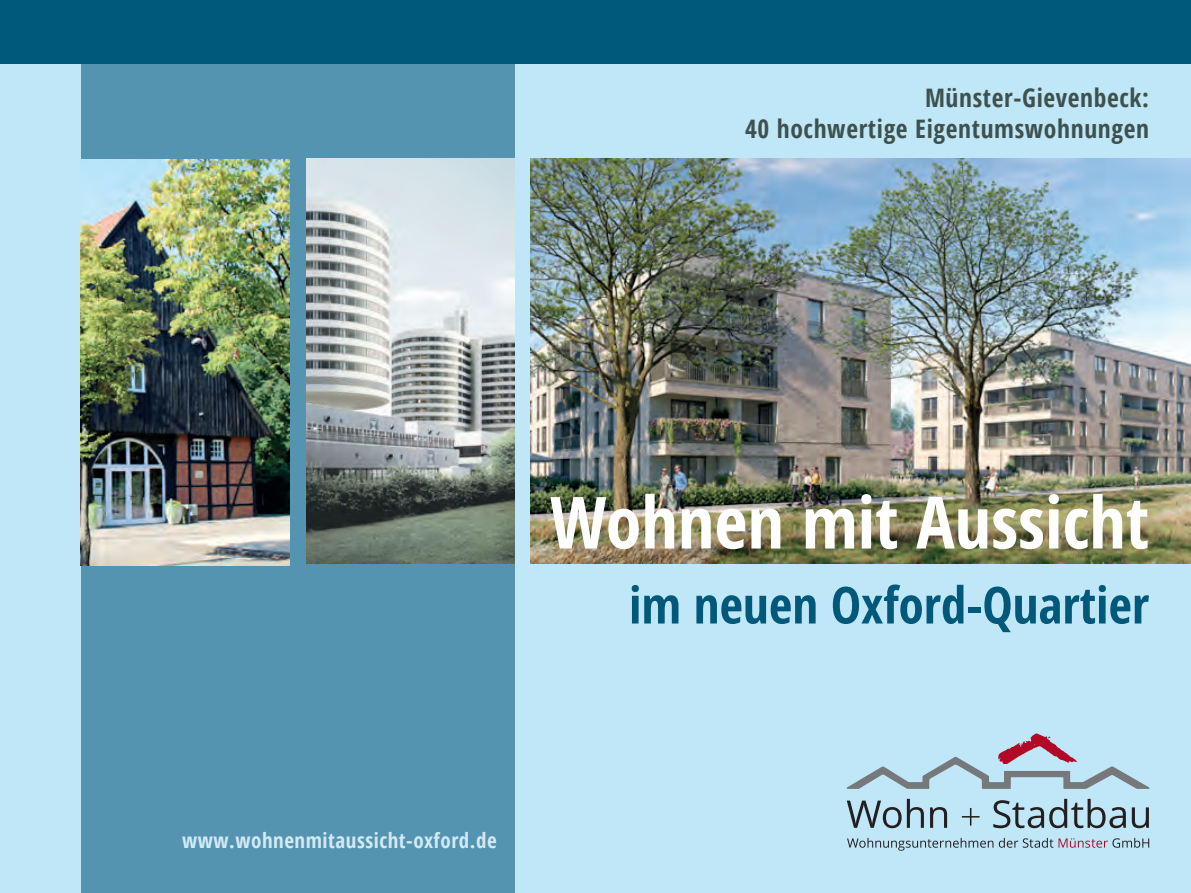
<style>
.page{position:relative;width:1191px;height:893px;background:#c0e7f7}
.page>*{position:absolute;margin:0;border:0;box-sizing:border-box;transform-origin:0 0}
.t1{font:700 72px "Open Sans Condensed";color:#fff}
.t2{font:700 51px "Open Sans Condensed";color:#00597a}
.t3{font:700 25.5px/31.5px "Open Sans Condensed";letter-spacing:.025em;color:#3e514f;text-align:right}
.t4{font:700 21px "Open Sans Condensed";letter-spacing:.025em;color:#d2eaf4}
</style>
<div class="page">
<div style="left:81px;top:0;width:433px;height:893px;background:#5494b0"></div>
<div style="left:0;top:0;width:1191px;height:64px;background:#00597a"></div>
<img style="left:530px;top:159px;width:661px;height:405px">
<img style="left:306px;top:159px;width:208px;height:405px">
<img style="left:81px;top:160px;width:208px;height:405px">
<svg style="left:847px;top:838px;width:302px;height:13px"></svg>
<svg style="left:847px;top:801px;width:54px;height:27px"></svg>
<svg style="left:907px;top:799px;width:17px;height:29px"></svg>
<svg style="left:930px;top:807px;width:17px;height:21px"></svg>
<svg style="left:962px;top:808px;width:17px;height:18px"></svg>
<svg style="left:993px;top:799px;width:132px;height:29px"></svg>
<svg style="left:1131px;top:807px;width:17px;height:21px"></svg>
<svg style="left:846px;top:733px;width:303px;height:56px"></svg>
<p class="t3" style="left:745px;top:81px;width:405px">Münster-Gievenbeck:<br>40 hochwertige Eigentumswohnungen</p>
<h1 class="t1" style="left:550px;top:472px;width:601px">Wohnen mit Aussicht</h1>
<h2 class="t2" style="left:629px;top:569px;width:521px">im neuen Oxford-Quartier</h2>
<p class="t4" style="left:182px;top:826px;width:316px">www.wohnenmitaussicht-oxford.de</p>
</div>
